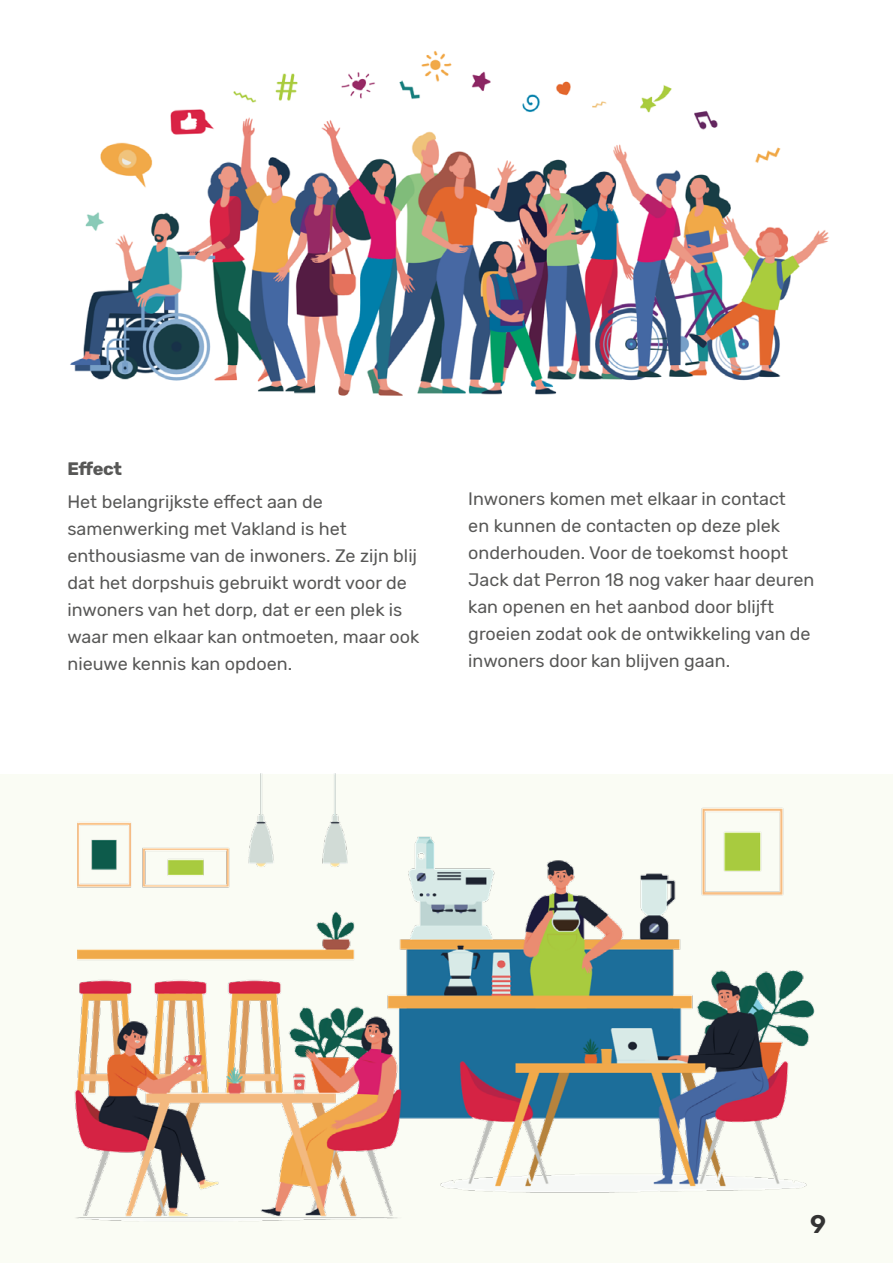
<style>
.page{position:relative;width:893px;height:1263px;background:#fff}
.page>*{position:absolute;margin:0;border:0;box-sizing:border-box;transform-origin:0 0}
.t1{font:600 25.5px "Rubik";color:#333}
.t2{font:18px/27px "Rubik";color:#575756}
.t3{font:700 18px "Rubik";color:#575756}
</style>
<div class="page">
<div style="left:0;top:774px;width:893px;height:489px;background:#fafcf4"></div>
<img style="left:74px;top:773px;width:741px;height:448px">
<img style="left:70px;top:51px;width:759px;height:345px">
<p class="t3" style="left:67px;top:458px;width:56px">Effect</p>
<p class="t2" style="left:67px;top:488px;width:353px">Het belangrijkste effect aan de samenwerking met Vakland is het enthousiasme van de inwoners. Ze zijn blij dat het dorpshuis gebruikt wordt voor de inwoners van het dorp, dat er een plek is waar men elkaar kan ontmoeten, maar ook nieuwe kennis kan opdoen.</p>
<p class="t2" style="left:468px;top:486px;width:347px">Inwoners komen met elkaar in contact<br>en kunnen de contacten op deze plek onderhouden. Voor de toekomst hoopt Jack dat Perron 18 nog vaker haar deuren kan openen en het aanbod door blijft groeien zodat ook de ontwikkeling van de inwoners door kan blijven gaan.</p>
<h1 class="t1" style="left:810px;top:1210px;width:18px">9</h1>
</div>
